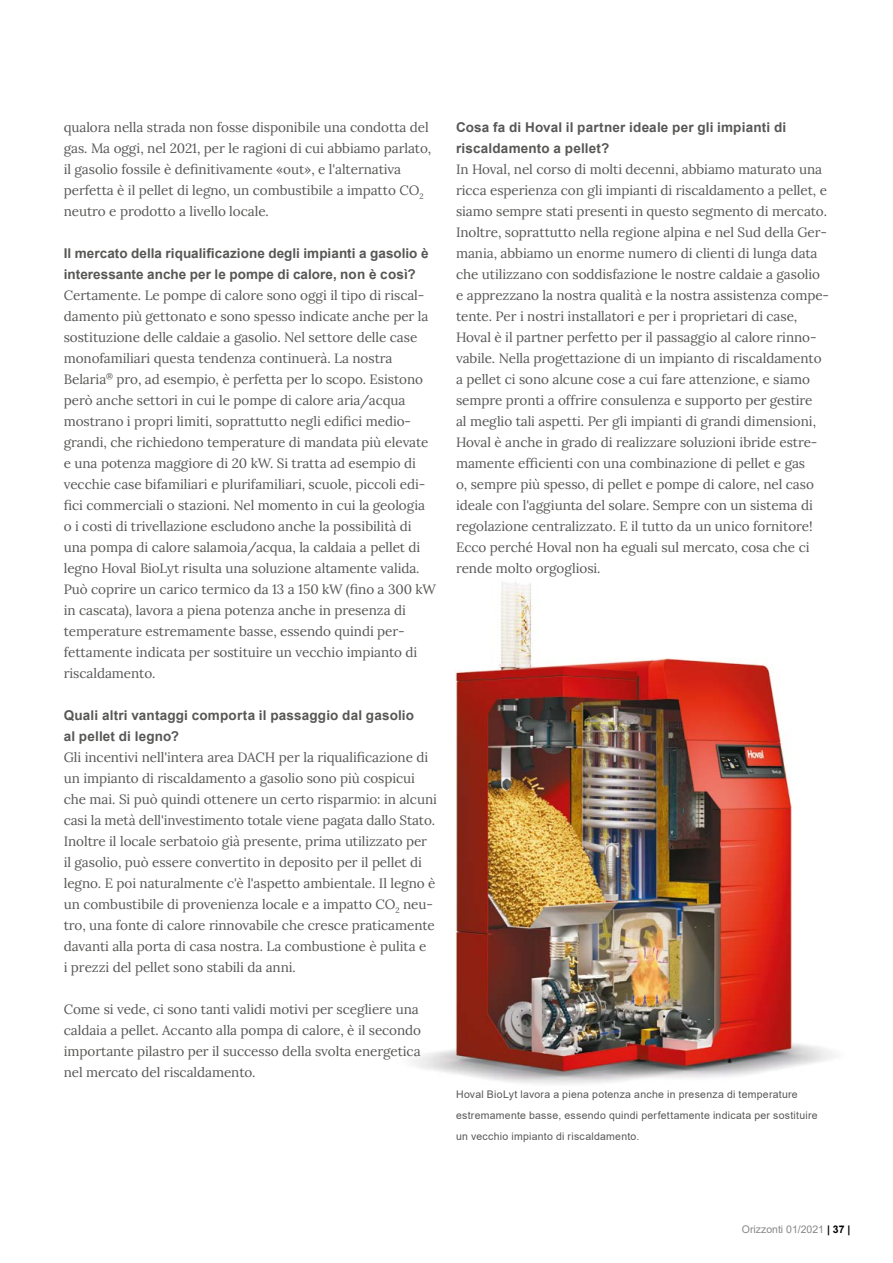
<style>
.page{position:relative;width:893px;height:1263px;background:#fff}
.page>*{position:absolute;margin:0;border:0;box-sizing:border-box;transform-origin:0 0}
.t1{font:13.5px/21px "Lora";letter-spacing:-.005em;color:#575756}
.t2{font:700 13.5px/21px "Arial";letter-spacing:.01em;color:#575756}
.t3{font:10.5px/21px "Arial";letter-spacing:.025em;color:#575756}
.t4{font:10.5px "Arial";color:#878787}
.s1{font-weight:700;color:#000}
</style>
<div class="page">
<img style="left:413px;top:581px;width:422px;height:503px">
<p class="t1" style="left:64px;top:115px;width:369px">qualora nella strada non fosse disponibile una condotta del gas. Ma oggi, nel 2021, per le ragioni di cui abbiamo parlato, il gasolio fossile è definitivamente «out», e l'alternativa perfetta è il pellet di legno, un combustibile a impatto CO<sub>2 </sub>neutro e prodotto a livello locale.</p>
<p class="t2" style="left:64px;top:242px;width:366px">Il mercato della riqualificazione degli impianti a gasolio è interessante anche per le pompe di calore, non è così?</p>
<p class="t1" style="left:64px;top:283px;width:374px">Certamente. Le pompe di calore sono oggi il tipo di riscal‑ damento più gettonato e sono spesso indicate anche per la sostituzione delle caldaie a gasolio. Nel settore delle case monofamiliari questa tendenza continuerà. La nostra Belaria<sup>®</sup> pro, ad esempio, è perfetta per lo scopo. Esistono però anche settori in cui le pompe di calore aria/acqua mostrano i propri limiti, soprattutto negli edifici medio&shy;grandi, che richiedono temperature di mandata più elevate e una potenza maggiore di 20 kW. Si tratta ad esempio di vecchie case bifamiliari e plurifamiliari, scuole, piccoli edi‑ fici commerciali o stazioni. Nel momento in cui la geologia o i costi di trivellazione escludono anche la possibilità di una pompa di calore salamoia/acqua, la caldaia a pellet di legno Hoval BioLyt risulta una soluzione altamente valida.<br>Può coprire un carico termico da 13 a 150 kW (fino a 300 kW in cascata), lavora a piena potenza anche in presenza di temperature estremamente basse, essendo quindi per‑ fettamente indicata per sostituire un vecchio impianto di riscaldamento.</p>
<p class="t2" style="left:64px;top:705px;width:352px">Quali altri vantaggi comporta il passaggio dal gasolio al pellet di legno?</p>
<p class="t1" style="left:64px;top:745px;width:375px">Gli incentivi nell'intera area DACH per la riqualificazione di un impianto di riscaldamento a gasolio sono più cospicui che mai. Si può quindi ottenere un certo risparmio: in alcuni casi la metà dell'investimento totale viene pagata dallo Stato.<br>Inoltre il locale serbatoio già presente, prima utilizzato per il gasolio, può essere convertito in deposito per il pellet di legno. E poi naturalmente c'è l'aspetto ambientale. Il legno è un combustibile di provenienza locale e a impatto CO<sub>2</sub> neu‑ tro, una fonte di calore rinnovabile che cresce praticamente davanti alla porta di casa nostra. La combustione è pulita e<br>i prezzi del pellet sono stabili da anni.</p>
<p class="t1" style="left:64px;top:997px;width:359px">Come si vede, ci sono tanti validi motivi per scegliere una caldaia a pellet. Accanto alla pompa di calore, è il secondo importante pilastro per il successo della svolta energetica nel mercato del riscaldamento.</p>
<p class="t2" style="left:456px;top:116px;width:332px">Cosa fa di Hoval il partner ideale per gli impianti di riscaldamento a pellet?</p>
<p class="t1" style="left:456px;top:157px;width:375px">In Hoval, nel corso di molti decenni, abbiamo maturato una ricca esperienza con gli impianti di riscaldamento a pellet, e siamo sempre stati presenti in questo segmento di mercato.<br>Inoltre, soprattutto nella regione alpina e nel Sud della Ger‑ mania, abbiamo un enorme numero di clienti di lunga data che utilizzano con soddisfazione le nostre caldaie a gasolio e apprezzano la nostra qualità e la nostra assistenza compe‑ tente. Per i nostri installatori e per i proprietari di case, Hoval è il partner perfetto per il passaggio al calore rinno‑ vabile. Nella progettazione di un impianto di riscaldamento a pellet ci sono alcune cose a cui fare attenzione, e siamo sempre pronti a offrire consulenza e supporto per gestire<br>al meglio tali aspetti. Per gli impianti di grandi dimensioni, Hoval è anche in grado di realizzare soluzioni ibride estre‑ mamente efficienti con una combinazione di pellet e gas<br>o, sempre più spesso, di pellet e pompe di calore, nel caso ideale con l'aggiunta del solare. Sempre con un sistema di regolazione centralizzato. E il tutto da un unico fornitore!<br>Ecco perché Hoval non ha eguali sul mercato, cosa che ci rende molto orgogliosi.</p>
<p class="t3" style="left:456px;top:1083px;width:363px">Hoval BioLyt lavora a piena potenza anche in presenza di temperature estremamente basse, essendo quindi perfettamente indicata per sostituire un vecchio impianto di riscaldamento.</p>
<p class="t4" style="left:742px;top:1222px;width:110px">Orizzonti 01/2021 <span class="s1">| 37 |</span></p>
</div>
